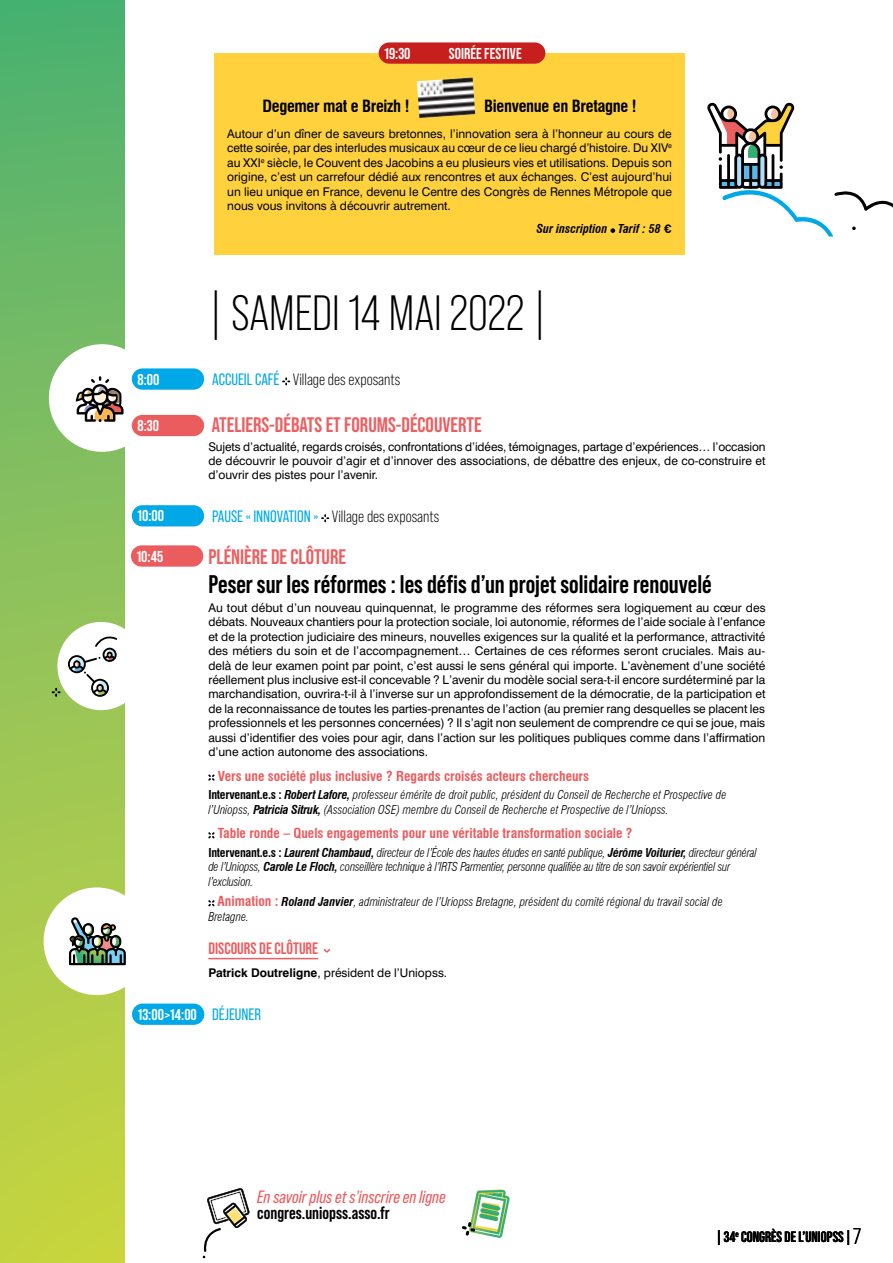
<style>
.page{position:relative;width:893px;height:1263px;background:#fff}
.page>*{position:absolute;margin:0;border:0;box-sizing:border-box;transform-origin:0 0}
.t1{font:49.5px "Bebas Neue Pro";color:#000}
.t2{font:700 25.5px "Bebas Neue Pro";color:#000}
.t3{font:700 21px "Bebas Neue Pro";color:#eb5f61}
.t4{font:italic 17.85px "Bebas Neue Pro";color:#eb5c5f}
.t5{font:700 17.85px "Bebas Neue Pro";color:#000}
.t6{font:16.5px "Bebas Neue Pro";color:#000}
.t7{font:700 condensed 16.5px "Swiss 721 BT";letter-spacing:-.02em;color:#000}
.t8{font:700 16.5px "Bebas Neue Pro";color:#eb5f61}
.t9{font:16.5px "Bebas Neue Pro";color:#00a8e7}
.t10{font:700 15.75px "Bebas Neue Pro";color:#fff}
.t11{font:700 15px "Bebas Neue Pro";color:#000}
.t12{font:700 condensed 13.5px "Swiss 721 BT";color:#eb5c5f}
.t13{font:12px/14.4px "Swiss 721 Roman";color:#000;text-align:justify}
.t14{font:italic 300 condensed 12px/14.4px "Swiss 721 BT";color:#000}
.t15{font:italic 300 condensed 12px/14.4px "Swiss 721 BT";letter-spacing:-.02em;color:#000}
.t16{font:italic 700 condensed 12px "Swiss 721 BT";color:#000}
.s1{font-family:"DIN Pro";font-style:normal;font-stretch:normal}
.s2{color:#00a8e7}
.s3{font-weight:700;font-style:normal}
.s4{font-weight:700}
.s5{font-weight:700;font-style:normal;font-size:13.5px;color:#eb5c5f}
.s6{font-family:"Swiss 721";font-weight:700}
.s7{font-weight:400;font-size:22.5px}
</style>
<div class="page">
<div style="left:0;top:0;width:125px;height:1263px;background:linear-gradient(to bottom,#50b172,#ced540)"></div>
<div style="left:49px;top:344px;width:106px;height:108px;background:#fff;border-radius:50%"></div>
<svg style="left:76px;top:376px;width:48px;height:46px"></svg>
<svg style="left:202px;top:1188px;width:48px;height:70px"></svg>
<svg style="left:462px;top:1189px;width:48px;height:49px"></svg>
<hr style="left:208px;top:958px;width:110px;height:1px;background:#eb5f61">
<svg style="left:282px;top:377px;width:8px;height:8px"></svg>
<svg style="left:321px;top:514px;width:8px;height:8px"></svg>
<svg style="left:208px;top:774px;width:7px;height:7px"></svg>
<svg style="left:208px;top:832px;width:7px;height:6px"></svg>
<svg style="left:208px;top:900px;width:7px;height:6px"></svg>
<svg style="left:323px;top:949px;width:8px;height:4px"></svg>
<div style="left:132px;top:368px;width:72px;height:22px;background:#00a8e7;border-radius:11px"></div>
<div style="left:132px;top:415px;width:72px;height:21px;background:#eb5c5f;border-radius:11px"></div>
<div style="left:132px;top:505px;width:72px;height:21px;background:#00a8e7;border-radius:11px"></div>
<svg style="left:707px;top:103px;width:186px;height:134px"></svg>
<div style="left:214px;top:53px;width:471px;height:201px;background:#ffd23d"></div>
<img style="left:417px;top:77px;width:58px;height:41px">
<svg style="left:610px;top:228px;width:5px;height:5px"></svg>
<div style="left:379px;top:42px;width:166px;height:22px;background:#c61f1e;border-radius:11px"></div>
<div style="left:57px;top:622px;width:88px;height:88px;background:#fff;border-radius:50%"></div>
<svg style="left:68px;top:632px;width:49px;height:65px"></svg>
<svg style="left:52px;top:688px;width:9px;height:9px"></svg>
<div style="left:44px;top:887px;width:106px;height:108px;background:#fff;border-radius:50%"></div>
<svg style="left:69px;top:917px;width:57px;height:48px"></svg>
<div style="left:131px;top:545px;width:72px;height:22px;background:#eb5c5f;border-radius:11px"></div>
<div style="left:132px;top:1003px;width:72px;height:22px;background:#00a8e7;border-radius:11px"></div>
<h3 class="t10" style="left:384px;top:44px;width:28px">19:30</h3>
<h3 class="t10" style="left:449px;top:44px;width:74px">SOIRÉE FESTIVE</h3>
<h3 class="t7" style="left:262px;top:96px;width:149px">Degemer mat e Breizh !</h3>
<h3 class="t7" style="left:484px;top:96px;width:154px">Bienvenue en Bretagne !</h3>
<p class="t13" style="left:227px;top:126px;width:446px">Autour d’un dîner de saveurs bretonnes, l’innovation sera à l’honneur au cours de cette soirée, par des interludes musicaux au cœur de ce lieu chargé d’histoire. Du XIV<sup>e </sup>au XXI<sup>e</sup> siècle, le Couvent des Jacobins a eu plusieurs vies et utilisations. Depuis son origine, c’est un carrefour dédié aux rencontres et aux échanges. C’est aujourd’hui un lieu unique en France, devenu le Centre des Congrès de Rennes Métropole que nous vous invitons à découvrir autrement.</p>
<p class="t16" style="left:536px;top:221px;width:137px">Sur inscription Tarif : 58 <span class="s1">€</span></p>
<h3 class="t10" style="left:138px;top:370px;width:23px">8:00</h3>
<h3 class="t10" style="left:138px;top:417px;width:23px">8:30</h3>
<h3 class="t10" style="left:138px;top:507px;width:28px">10:00</h3>
<h3 class="t10" style="left:137px;top:547px;width:28px">10:45</h3>
<h3 class="t10" style="left:138px;top:1005px;width:61px">13:00&gt;14:00</h3>
<h1 class="t1" style="left:208px;top:285px;width:340px">| SAMEDI 14 MAI 2022 |</h1>
<h3 class="t6" style="left:212px;top:371px;width:190px"><span class="s2">ACCUEIL CAFÉ</span> Village des exposants</h3>
<h3 class="t3" style="left:212px;top:413px;width:271px">ATELIERS-DÉBATS ET FORUMS-DÉCOUVERTE</h3>
<p class="t13" style="left:208px;top:439px;width:559px">Sujets d’actualité, regards croisés, confrontations d’idées, témoignages, partage d’expériences… l’occasion de découvrir le pouvoir d’agir et d’innover des associations, de débattre des enjeux, de co-construire et d’ouvrir des pistes pour l’avenir.</p>
<h3 class="t6" style="left:212px;top:507px;width:229px"><span class="s2">PAUSE « INNOVATION »</span> Village des exposants</h3>
<h3 class="t3" style="left:208px;top:544px;width:139px">PLÉNIÈRE DE CLÔTURE</h3>
<h2 class="t2" style="left:208px;top:570px;width:505px">Peser sur les réformes : les défis d’un projet solidaire renouvelé</h2>
<p class="t13" style="left:208px;top:600px;width:559px">Au tout début d’un nouveau quinquennat, le programme des réformes sera logiquement au cœur des débats. Nouveaux chantiers pour la protection sociale, loi autonomie, réformes de l’aide sociale à l’enfance et de la protection judiciaire des mineurs, nouvelles exigences sur la qualité et la performance, attractivité des métiers du soin et de l’accompagnement… Certaines de ces réformes seront cruciales. Mais au&shy;delà de leur examen point par point, c’est aussi le sens général qui importe. L’avènement d’une société réellement plus inclusive est-il concevable ? L’avenir du modèle social sera-t-il encore surdéterminé par la marchandisation, ouvrira-t-il à l’inverse sur un approfondissement de la démocratie, de la participation et de la reconnaissance de toutes les parties-prenantes de l’action (au premier rang desquelles se placent les professionnels et les personnes concernées) ? Il s’agit non seulement de comprendre ce qui se joue, mais aussi d’identifier des voies pour agir, dans l’action sur les politiques publiques comme dans l’affirmation d’une action autonome des associations.</p>
<p class="t12" style="left:218px;top:768px;width:373px">Vers une société plus inclusive ? Regards croisés acteurs chercheurs</p>
<p class="t14" style="left:208px;top:788px;width:520px"><span class="s3">Intervenant.e.s :</span> <span class="s4">Robert Lafore,</span> professeur émérite de droit public, président du Conseil de Recherche et Prospective de l’Uniopss, <span class="s4">Patricia Sitruk,</span> (Association OSE) membre du Conseil de Recherche et Prospective de l’Uniopss.</p>
<p class="t12" style="left:218px;top:825px;width:416px">Table ronde – Quels engagements pour une véritable transformation sociale ?</p>
<p class="t15" style="left:208px;top:845px;width:550px"><span class="s3">Intervenant.e.s :</span> <span class="s4">Laurent Chambaud,</span> directeur de l’École des hautes études en santé publique, <span class="s4">Jérôme Voiturier,</span> directeur général de l’Uniopss, <span class="s4">Carole Le Floch,</span> conseillère technique à l’IRTS Parmentier, personne qualifiée au titre de son savoir expérientiel sur l’exclusion.</p>
<p class="t14" style="left:208px;top:895px;width:516px;text-indent:9px"><span class="s5">Animation :</span> <span class="s4">Roland Janvier</span>, administrateur de l’Uriopss Bretagne, président du comité régional du travail social de<br>Bretagne.</p>
<h3 class="t8" style="left:208px;top:939px;width:111px">DISCOURS DE CLÔTURE</h3>
<p class="t13" style="left:208px;top:966px;width:240px"><span class="s6">Patrick Doutreligne</span>, président de l’Uniopss.</p>
<h3 class="t9" style="left:212px;top:1005px;width:50px">DÉJEUNER</h3>
<h3 class="t4" style="left:257px;top:1186px;width:190px">En savoir plus et s’inscrire en ligne</h3>
<h3 class="t5" style="left:257px;top:1203px;width:134px">congres.uniopss.asso.fr</h3>
<p class="t11" style="left:717px;top:1228px;width:146px">| 34<sup>e</sup> CONGRÈS DE L’UNIOPSS | <span class="s7">7</span></p>
</div>
